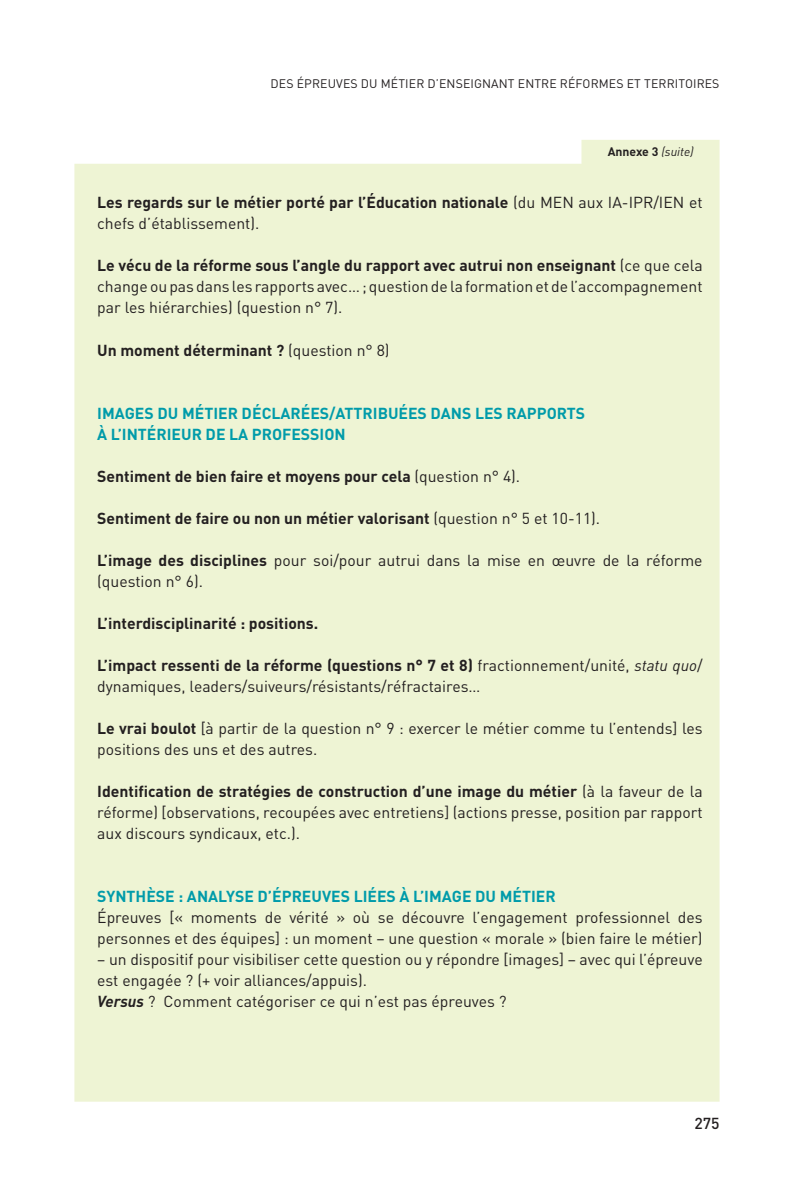
<style>
.page{position:relative;width:794px;height:1191px;background:#fff}
.page>*{position:absolute;margin:0;border:0;box-sizing:border-box;transform-origin:0 0}
.t1{font:15.75px/21px "DINOT";color:#231f20}
.t2{font:700 15.75px/21px "DINOT";color:#231f20}
.Niveau_2{font:700 15.75px/21px "DINOT";color:#009baa}
.t3{font:500 15.75px "DINOT";color:#231f20}
.Titre_courant__droit{font:12.25px "DINOT";letter-spacing:.01em;color:#231f20}
.Filet_fin_d_article{font:700 12.25px "DINOT";color:#231f20}
.s1{font-weight:400;font-style:italic}
.s2{font-weight:400}
.s3{font-weight:700}
.s4{font-style:italic}
.s5{font-weight:700;font-style:italic}
</style>
<div class="page">
<div style="left:74px;top:140px;width:645px;height:961px;background:#eef4d4"></div>
<p class="Titre_courant__droit" style="left:271px;top:75px;width:450px">DES ÉPREUVES DU MÉTIER D’ENSEIGNANT ENTRE RÉFORMES ET TERRITOIRES</p>
<p class="Filet_fin_d_article" style="left:607px;top:143px;width:88px">Annexe 3 <span class="s1">(suite)</span></p>
<p class="t2" style="left:97px;top:192px;width:607px">Les regards sur le métier porté par l’Éducation nationale <span class="s2">(du MEN aux IA-IPR/IEN et chefs d’établissement).</span></p>
<p class="t1" style="left:97px;top:255px;width:607px;text-align:justify"><span class="s3">Le vécu de la réforme sous l’angle du rapport avec autrui non enseignant</span> (ce que cela change ou pas dans les rapports avec… ; question de la formation et de l’accompagnement par les hiérarchies) (question n° 7).</p>
<p class="t2" style="left:97px;top:339px;width:294px">Un moment déterminant ? <span class="s2">(question n° 8)</span></p>
<p class="Niveau_2" style="left:97px;top:402px;width:489px">IMAGES DU MÉTIER DÉCLARÉES/ATTRIBUÉES DANS LES RAPPORTS<br>À L’INTÉRIEUR DE LA PROFESSION</p>
<p class="t2" style="left:97px;top:465px;width:424px">Sentiment de bien faire et moyens pour cela <span class="s2">(question n° 4).</span></p>
<p class="t2" style="left:97px;top:507px;width:504px">Sentiment de faire ou non un métier valorisant <span class="s2">(question n° 5 et 10-11).</span></p>
<p class="t1" style="left:97px;top:549px;width:607px"><span class="s3">L’image des disciplines</span> pour soi/pour autrui dans la mise en œuvre de la réforme (question n° 6).</p>
<p class="t2" style="left:97px;top:612px;width:222px">L’interdisciplinarité : positions.</p>
<p class="t1" style="left:97px;top:654px;width:607px"><span class="s3">L’impact ressenti de la réforme (questions n° 7 et 8)</span> fractionnement/unité, <span class="s4">statu quo</span>/ dynamiques, leaders/suiveurs/résistants/réfractaires…</p>
<p class="t1" style="left:97px;top:717px;width:607px"><span class="s3">Le vrai boulot</span> [à partir de la question n° 9 : exercer le métier comme tu l’entends] les positions des uns et des autres.</p>
<p class="t1" style="left:97px;top:780px;width:607px;text-align:justify"><span class="s3">Identification de stratégies de construction d’une image du métier</span> (à la faveur de la réforme) [observations, recoupées avec entretiens] (actions presse, position par rapport aux discours syndicaux, etc.).</p>
<p class="Niveau_2" style="left:97px;top:885px;width:460px">SYNTHÈSE : ANALYSE D’ÉPREUVES LIÉES À L’IMAGE DU MÉTIER</p>
<p class="t1" style="left:97px;top:906px;width:607px">Épreuves [« moments de vérité » où se découvre l’engagement professionnel des personnes et des équipes] : un moment – une question « morale » (bien faire le métier)</p>
<p class="t1" style="left:97px;top:948px;width:607px">– un dispositif pour visibiliser cette question ou y répondre [images] – avec qui l’épreuve est engagée ? (+ voir alliances/appuis).</p>
<p class="t1" style="left:97px;top:990px;width:411px"><span class="s5">Versus</span> ? Comment catégoriser ce qui n’est pas épreuves ?</p>
<p class="t3" style="left:694px;top:1112px;width:27px">275</p>
</div>
